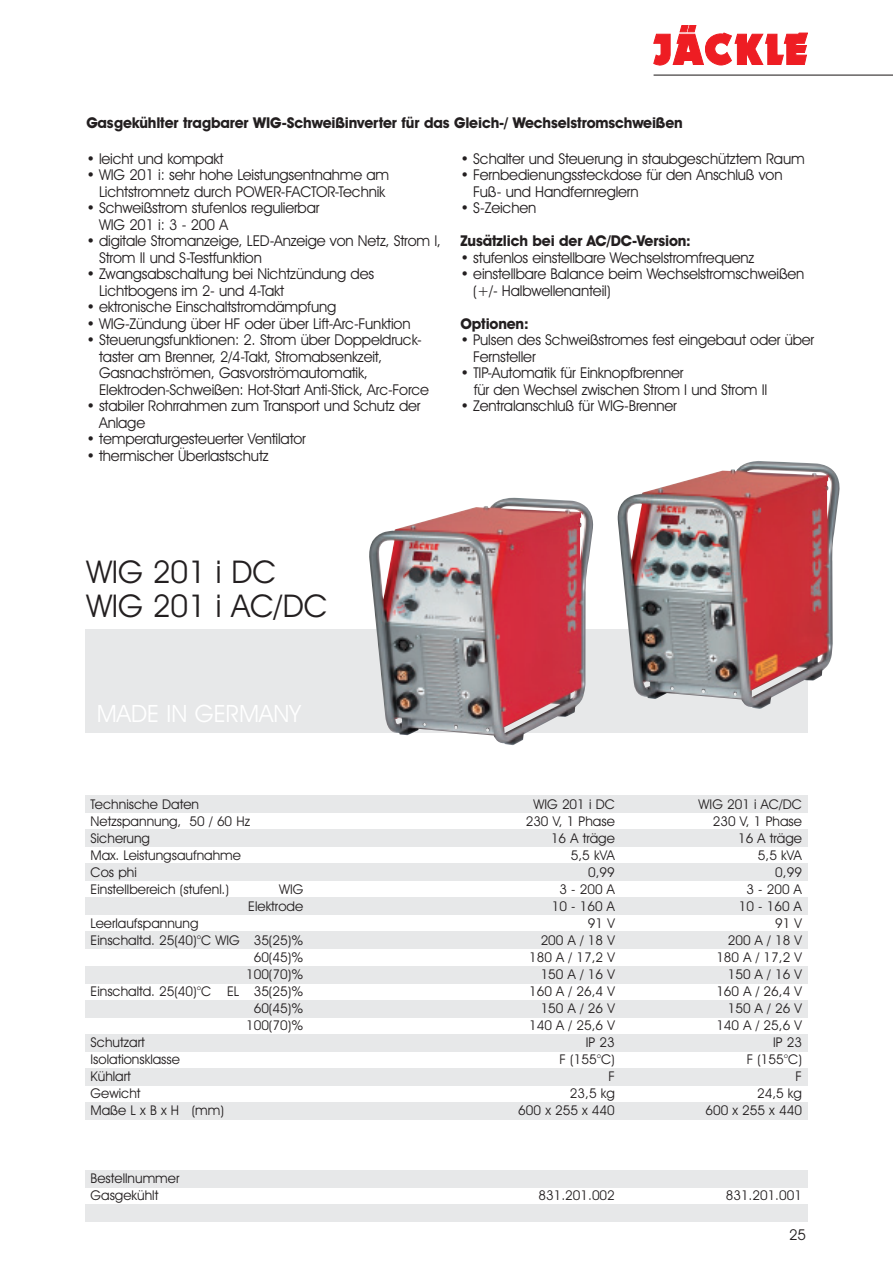
<style>
.page{position:relative;width:893px;height:1263px;background:#fff}
.page>*{position:absolute;margin:0;border:0;box-sizing:border-box;transform-origin:0 0}
.t1{font:31.5px/34.5px "Avant Garde IT Cby BT";color:#231f20}
.t2{font:24px "Avant Garde IT Cby BT";color:#fff}
.t3{font:15px/16.5px "Avant Garde IT Cby BT";letter-spacing:-.01em;color:#231f20}
.t4{font:700 15px "Avant Garde IT Cby BT";letter-spacing:-.01em;color:#231f20}
.t5{font:13.5px/17px "Avant Garde IT Cby BT";color:#231f20;text-align:right}
</style>
<div class="page">
<svg style="left:654px;top:25px;width:153px;height:40px"></svg>
<hr style="left:654px;top:75px;width:239px;height:1px;background:#231f20">
<div style="left:85px;top:629px;width:723px;height:103px;background:#e7e8e9"></div>
<div style="left:85px;top:1205px;width:723px;height:17px;background:#e7e8e9"></div>
<div style="left:85px;top:1171px;width:723px;height:17px;background:#e7e8e9"></div>
<div style="left:85px;top:1102px;width:723px;height:17px;background:#e7e8e9"></div>
<div style="left:85px;top:1068px;width:723px;height:17px;background:#e7e8e9"></div>
<div style="left:85px;top:1034px;width:723px;height:17px;background:#e7e8e9"></div>
<div style="left:85px;top:1000px;width:723px;height:17px;background:#e7e8e9"></div>
<div style="left:85px;top:966px;width:723px;height:17px;background:#e7e8e9"></div>
<div style="left:85px;top:932px;width:723px;height:17px;background:#e7e8e9"></div>
<div style="left:85px;top:898px;width:723px;height:17px;background:#e7e8e9"></div>
<div style="left:85px;top:864px;width:723px;height:17px;background:#e7e8e9"></div>
<div style="left:85px;top:830px;width:723px;height:17px;background:#e7e8e9"></div>
<div style="left:85px;top:796px;width:723px;height:17px;background:#e7e8e9"></div>
<img style="left:368px;top:497px;width:228px;height:248px">
<img style="left:617px;top:461px;width:223px;height:248px">
<p class="t4" style="left:86px;top:117px;width:598px">Gasgekühlter tragbarer WIG-Schweißinverter für das Gleich-/ Wechselstromschweißen</p>
<p class="t3" style="left:86px;top:152px;width:139px">• leicht und kompakt</p>
<p class="t3" style="left:86px;top:168px;width:304px;text-align:center">• WIG 201 i: sehr hohe Leistungsentnahme am<br>Lichtstromnetz durch POWER-FACTOR-Technik</p>
<p class="t3" style="left:99px;top:201px;width:222px;text-indent:-13px">• Schweißstrom stufenlos regulierbar<br>WIG 201 i: 3 - 200 A</p>
<p class="t3" style="left:99px;top:234px;width:343px;text-indent:-13px">• digitale Stromanzeige, LED-Anzeige von Netz, Strom I,<br>Strom II und S-Testfunktion</p>
<p class="t3" style="left:99px;top:267px;width:277px;text-indent:-13px">• Zwangsabschaltung bei Nichtzündung des<br>Lichtbogens im 2- und 4-Takt</p>
<p class="t3" style="left:86px;top:300px;width:252px">• ektronische Einschaltstromdämpfung</p>
<p class="t3" style="left:86px;top:317px;width:326px">• WIG-Zündung über HF oder über Lift-Arc-Funktion</p>
<p class="t3" style="left:99px;top:333px;width:332px;text-indent:-13px">• Steuerungsfunktionen: 2. Strom über Doppeldruck&shy;taster am Brenner, 2/4-Takt, Stromabsenkzeit, Gasnachströmen, Gasvorströmautomatik, Elektroden-Schweißen: Hot-Start Anti-Stick, Arc-Force</p>
<p class="t3" style="left:99px;top:399px;width:323px;text-indent:-13px">• stabiler Rohrrahmen zum Transport und Schutz der<br>Anlage</p>
<p class="t3" style="left:86px;top:432px;width:221px">• temperaturgesteuerter Ventilator</p>
<p class="t3" style="left:86px;top:449px;width:184px">• thermischer Überlastschutz</p>
<p class="t3" style="left:461px;top:152px;width:346px">• Schalter und Steuerung in staubgeschütztem Raum</p>
<p class="t3" style="left:473px;top:168px;width:311px;text-indent:-13px">• Fernbedienungssteckdose für den Anschluß von<br>Fuß- und Handfernreglern</p>
<p class="t3" style="left:461px;top:201px;width:77px">• S-Zeichen</p>
<p class="t4" style="left:461px;top:236px;width:232px">Zusätzlich bei der AC/DC-Version:</p>
<p class="t3" style="left:461px;top:251px;width:295px">• stufenlos einstellbare Wechselstromfrequenz</p>
<p class="t3" style="left:473px;top:267px;width:333px;text-indent:-13px">• einstellbare Balance beim Wechselstromschweißen (+/- Halbwellenanteil)</p>
<p class="t4" style="left:461px;top:318px;width:70px">Optionen:</p>
<p class="t3" style="left:473px;top:333px;width:342px;text-indent:-13px">• Pulsen des Schweißstromes fest eingebaut oder über<br>Fernsteller</p>
<p class="t3" style="left:474px;top:366px;width:295px;text-indent:-13px">• TIP-Automatik für Einknopfbrenner<br>für den Wechsel zwischen Strom I und Strom II</p>
<p class="t3" style="left:461px;top:399px;width:218px">• Zentralanschluß für WIG-Brenner</p>
<h1 class="t1" style="left:86px;top:558px;width:243px">WIG 201 i DC<br>WIG 201 i AC/DC</h1>
<h2 class="t2" style="left:97px;top:705px;width:205px">MADE IN GERMANY</h2>
<p class="t5" style="left:91px;top:797px;width:161px;text-align:left">Technische Daten<br>Netzspannung, 50 / 60 Hz<br>Sicherung<br>Max. Leistungsaufnahme<br>Cos phi<br>Einstellbereich (stufenl.)</p>
<p class="t5" style="left:248px;top:882px;width:57px">WIG<br>Elektrode</p>
<p class="t5" style="left:91px;top:916px;width:109px">Leerlaufspannung</p>
<p class="t5" style="left:91px;top:933px;width:214px">Einschaltd. 25(40)°C WIG 35(25)%</p>
<p class="t5" style="left:254px;top:950px;width:51px">60(45)%</p>
<p class="t5" style="left:246px;top:967px;width:59px">100(70)%</p>
<p class="t5" style="left:91px;top:984px;width:214px">Einschaltd. 25(40)°C EL 35(25)%</p>
<p class="t5" style="left:254px;top:1001px;width:51px">60(45)%</p>
<p class="t5" style="left:246px;top:1018px;width:59px">100(70)%</p>
<p class="t5" style="left:91px;top:1035px;width:56px">Schutzart</p>
<p class="t5" style="left:91px;top:1052px;width:91px">Isolationsklasse</p>
<p class="t5" style="left:91px;top:1069px;width:42px">Kühlart</p>
<p class="t5" style="left:91px;top:1086px;width:52px">Gewicht</p>
<p class="t5" style="left:91px;top:1103px;width:135px">Maße L x B x H (mm)</p>
<p class="t5" style="left:91px;top:1171px;width:90px;text-align:left">Bestellnummer<br>Gasgekühlt</p>
<p class="t5" style="left:518px;top:797px;width:98px">WIG 201 i DC<br>230 V, 1 Phase<br>16 A träge<br>5,5 kVA<br>0,99<br>3 - 200 A<br>10 - 160 A<br>91 V<br>200 A / 18 V<br>180 A / 17,2 V<br>150 A / 16 V<br>160 A / 26,4 V<br>150 A / 26 V<br>140 A / 25,6 V<br>IP 23<br>F (155°C)<br>F<br>23,5 kg<br>600 x 255 x 440</p>
<p class="t5" style="left:539px;top:1188px;width:78px">831.201.002</p>
<p class="t5" style="left:699px;top:797px;width:105px">WIG 201 i AC/DC<br>230 V, 1 Phase<br>16 A träge<br>5,5 kVA<br>0,99<br>3 - 200 A<br>10 - 160 A<br>91 V<br>200 A / 18 V<br>180 A / 17,2 V<br>150 A / 16 V<br>160 A / 26,4 V<br>150 A / 26 V<br>140 A / 25,6 V<br>IP 23<br>F (155°C)<br>F<br>24,5 kg<br>600 x 255 x 440</p>
<p class="t5" style="left:726px;top:1188px;width:78px">831.201.001</p>
<p class="t3" style="left:789px;top:1227px;width:18px">25</p>
</div>
